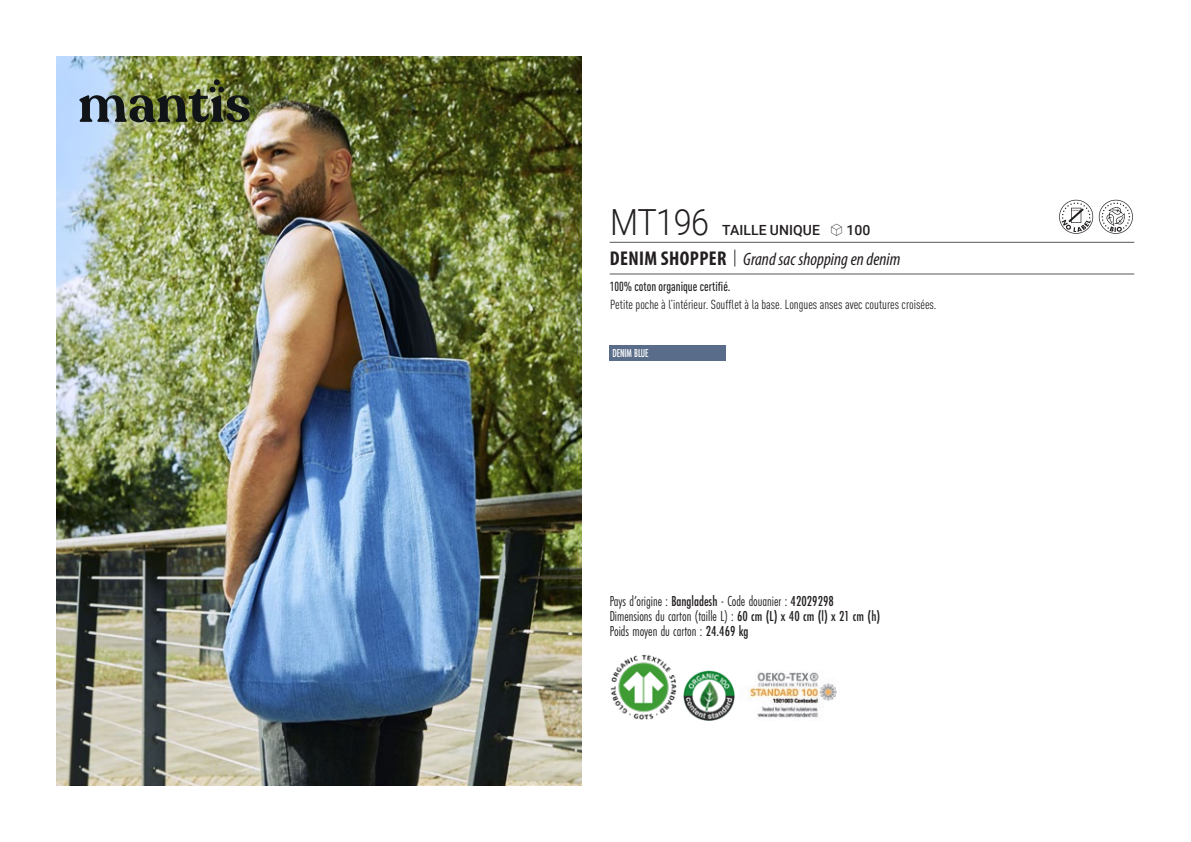
<style>
.page{position:relative;width:1191px;height:842px;background:#fff}
.page>*{position:absolute;margin:0;border:0;box-sizing:border-box;transform-origin:0 0}
.t1{font:300 36px "Roboto";letter-spacing:-.015em;color:#231f20;scale:.9 1}
.t2{font:italic 18px "Myriad Variable Concept";color:#231f20}
.t3{font:15px "Futura PT Cond";color:#231f20;scale:.95 1}
.t4{font:500 14px "Roboto";letter-spacing:.005em;color:#231f20}
.t5{font:condensed 13px "DIN Pro";color:#231f20}
.grammage_2020{font:500 condensed 13px "DIN Pro";color:#231f20;scale:.95 1}
.Coloris_nuancier_bla{font:500 12px "Futura PT Cond";letter-spacing:-.01em;color:#fff;scale:.9 1}
.s1{font-family:"Linotype Shapeshifter";font-weight:400;font-size:16px}
.s2{font-family:"Myriad Pro";font-weight:700;font-style:normal;font-stretch:condensed;font-size:20px}
.s3{font-family:"Roboto Condensed";font-weight:300;font-style:normal;font-size:20px}
.s4{font-weight:500}
</style>
<div class="page">
<img style="left:57px;top:57px;width:524px;height:728px">
<img style="left:79px;top:79px;width:170px;height:43px">
<div style="left:609px;top:345px;width:117px;height:16px;background:#596d8a"></div>
<svg style="left:1059px;top:200px;width:73px;height:34px"></svg>
<img style="left:610px;top:654px;width:67px;height:66px">
<img style="left:683px;top:670px;width:51px;height:51px">
<img style="left:749px;top:672px;width:87px;height:46px">
<hr style="left:609px;top:242px;width:525px;height:1px;background:#57585a">
<hr style="left:609px;top:274px;width:525px;height:1px;background:#57585a">
<p class="t1" style="left:610px;top:197px;width:111px">MT196</p>
<p class="t4" style="left:722px;top:220px;width:150px">TAILLE UNIQUE <span class="s1">S</span> 100</p>
<p class="t2" style="left:610px;top:249px;width:292px"><span class="s2">DENIM SHOPPER</span> <span class="s3">|</span> Grand sac shopping en denim</p>
<p class="grammage_2020" style="left:609px;top:277px;width:129px">100% coton organique certifié.</p>
<p class="t5" style="left:610px;top:295px;width:328px">Petite poche à l’intérieur. Soufflet à la base. Longues anses avec coutures croisées.</p>
<p class="Coloris_nuancier_bla" style="left:612px;top:346px;width:42px">DENIM BLUE</p>
<p class="t3" style="left:609px;top:592px;width:237px">Pays d’origine : <span class="s4">Bangladesh</span> - Code douanier : <span class="s4">42029298</span></p>
<p class="t3" style="left:609px;top:607px;width:286px">Dimensions du carton (taille L) : <span class="s4">60 cm (L) x 40 cm (l) x 21 cm (h)</span></p>
<p class="t3" style="left:609px;top:622px;width:148px">Poids moyen du carton : <span class="s4">24.469 kg</span></p>
</div>
